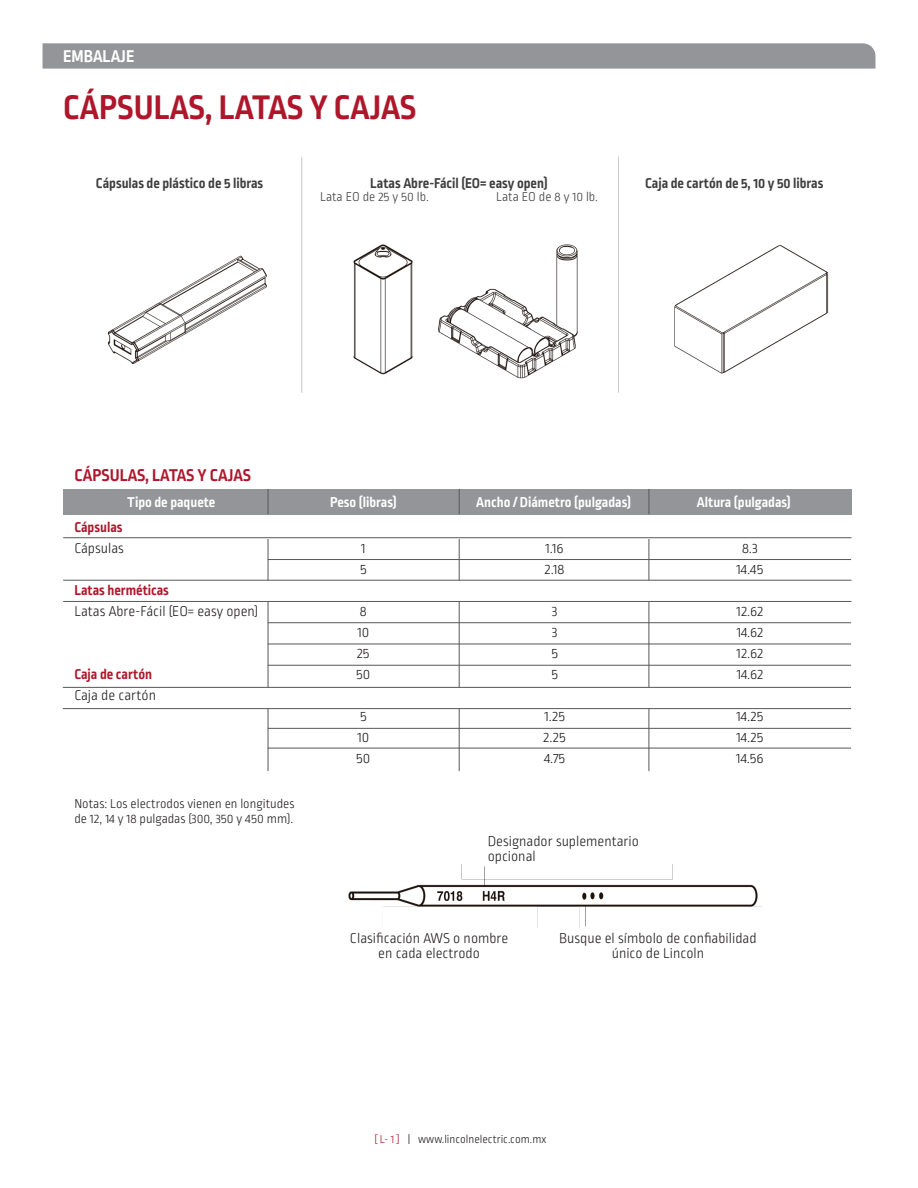
<style>
.page{position:relative;width:918px;height:1188px;background:#fff}
.page>*{position:absolute;margin:0;border:0;box-sizing:border-box;transform-origin:0 0}
.Medium_cuadros{font:700 36px "Ropa Sans Pro";color:#ae172b}
.subtitulos_3{font:700 18px "Ropa Sans Pro";color:#ae172b}
.subtitulos_3-2{font:700 18px "Ropa Sans Pro";color:#fff}
.Regular_cuadros{font:300 15px/15px "Ropa Sans Pro";color:#231f20;text-align:center}
.Procesos{font:700 15px "Ropa Sans Pro";color:#3e3e3f}
.Medium_cuadros-2{font:700 15px "Ropa Sans Pro";color:#fff}
.Regular_cuadros-2{font:700 15px "Ropa Sans Pro";color:#ae172b}
.Regular_cuadros-3{font:300 13.5px/15px "Ropa Sans Pro";color:#231f20}
.Procesos-2{font:300 13.5px "Ropa Sans Pro";color:#3e3e3f}
.t1{font:300 12px "Ropa Sans Pro";color:#231f20}
.s1{color:#ae172b}
</style>
<div class="page">
<svg style="left:43px;top:43px;width:832px;height:26px;background:#96989b"></svg>
<div style="left:63px;top:489px;width:788px;height:25px;background:#939598"></div>
<svg style="left:268px;top:489px;width:1px;height:25px"></svg>
<svg style="left:459px;top:489px;width:1px;height:25px"></svg>
<svg style="left:649px;top:489px;width:1px;height:25px"></svg>
<img style="left:107px;top:157px;width:722px;height:236px">
<hr style="left:268px;top:539px;width:1px;height:41px;background:#57585a">
<hr style="left:459px;top:539px;width:1px;height:41px;background:#57585a">
<hr style="left:649px;top:539px;width:1px;height:41px;background:#57585a">
<hr style="left:268px;top:602px;width:1px;height:86px;background:#57585a">
<hr style="left:459px;top:602px;width:1px;height:86px;background:#57585a">
<hr style="left:649px;top:602px;width:1px;height:86px;background:#57585a">
<hr style="left:268px;top:709px;width:1px;height:62px;background:#57585a">
<hr style="left:459px;top:709px;width:1px;height:62px;background:#57585a">
<hr style="left:649px;top:709px;width:1px;height:62px;background:#57585a">
<hr style="left:268px;top:559px;width:583px;height:1px;background:#57585a">
<hr style="left:268px;top:622px;width:583px;height:1px;background:#57585a">
<hr style="left:268px;top:644px;width:583px;height:1px;background:#57585a">
<hr style="left:268px;top:665px;width:583px;height:1px;background:#57585a">
<hr style="left:268px;top:728px;width:583px;height:1px;background:#57585a">
<hr style="left:268px;top:748px;width:583px;height:1px;background:#57585a">
<hr style="left:63px;top:580px;width:788px;height:1px;background:#57585a">
<hr style="left:63px;top:601px;width:788px;height:1px;background:#57585a">
<hr style="left:63px;top:687px;width:788px;height:1px;background:#57585a">
<hr style="left:63px;top:708px;width:788px;height:1px;background:#57585a">
<hr style="left:63px;top:537px;width:788px;height:1px;background:#57585a">
<img style="left:348px;top:865px;width:413px;height:63px">
<p class="subtitulos_3-2" style="left:63px;top:46px;width:73px">EMBALAJE</p>
<p class="Medium_cuadros" style="left:63px;top:87px;width:355px">CÁPSULAS, LATAS Y CAJAS</p>
<p class="Procesos" style="left:96px;top:175px;width:169px">Cápsulas de plástico de 5 libras</p>
<p class="Procesos" style="left:370px;top:175px;width:179px">Latas Abre-Fácil (EO= easy open)</p>
<p class="Procesos-2" style="left:320px;top:190px;width:110px">Lata EO de 25 y 50 lb.</p>
<p class="Procesos-2" style="left:496px;top:190px;width:103px">Lata EO de 8 y 10 lb.</p>
<p class="Procesos" style="left:645px;top:175px;width:180px">Caja de cartón de 5, 10 y 50 libras</p>
<p class="subtitulos_3" style="left:74px;top:465px;width:178px">CÁPSULAS, LATAS Y CAJAS</p>
<p class="Medium_cuadros-2" style="left:127px;top:494px;width:90px">Tipo de paquete</p>
<p class="Medium_cuadros-2" style="left:330px;top:494px;width:68px">Peso (libras)</p>
<p class="Medium_cuadros-2" style="left:476px;top:494px;width:156px">Ancho / Diámetro (pulgadas)</p>
<p class="Medium_cuadros-2" style="left:697px;top:494px;width:95px">Altura (pulgadas)</p>
<p class="Regular_cuadros-2" style="left:74px;top:519px;width:50px">Cápsulas</p>
<p class="Regular_cuadros" style="left:74px;top:542px;width:51px">Cápsulas</p>
<p class="Regular_cuadros-2" style="left:74px;top:582px;width:96px">Latas herméticas</p>
<p class="Regular_cuadros" style="left:74px;top:605px;width:185px">Latas Abre-Fácil (EO= easy open)</p>
<p class="Regular_cuadros-2" style="left:74px;top:666px;width:79px">Caja de cartón</p>
<p class="Regular_cuadros" style="left:74px;top:689px;width:83px">Caja de cartón</p>
<p class="Regular_cuadros-3" style="left:74px;top:797px;width:222px">Notas: Los electrodos vienen en longitudes de 12, 14 y 18 pulgadas (300, 350 y 450 mm).</p>
<p class="Regular_cuadros" style="left:361px;top:542px;width:6px">1</p>
<p class="Regular_cuadros" style="left:360px;top:563px;width:8px">5</p>
<p class="Regular_cuadros" style="left:360px;top:605px;width:8px">8</p>
<p class="Regular_cuadros" style="left:357px;top:626px;width:13px">10</p>
<p class="Regular_cuadros" style="left:357px;top:647px;width:14px">25</p>
<p class="Regular_cuadros" style="left:356px;top:668px;width:16px">50</p>
<p class="Regular_cuadros" style="left:360px;top:710px;width:8px">5</p>
<p class="Regular_cuadros" style="left:357px;top:731px;width:13px">10</p>
<p class="Regular_cuadros" style="left:356px;top:752px;width:16px">50</p>
<p class="Regular_cuadros" style="left:546px;top:542px;width:20px">1.16</p>
<p class="Regular_cuadros" style="left:545px;top:563px;width:21px">2.18</p>
<p class="Regular_cuadros" style="left:552px;top:605px;width:7px">3</p>
<p class="Regular_cuadros" style="left:552px;top:626px;width:7px">3</p>
<p class="Regular_cuadros" style="left:551px;top:647px;width:8px">5</p>
<p class="Regular_cuadros" style="left:551px;top:668px;width:8px">5</p>
<p class="Regular_cuadros" style="left:544px;top:710px;width:22px">1.25</p>
<p class="Regular_cuadros" style="left:544px;top:731px;width:24px">2.25</p>
<p class="Regular_cuadros" style="left:544px;top:752px;width:23px">4.75</p>
<p class="Regular_cuadros" style="left:488px;top:835px;width:153px;text-align:left">Designador suplementario opcional</p>
<p class="Regular_cuadros" style="left:742px;top:542px;width:17px">8.3</p>
<p class="Regular_cuadros" style="left:737px;top:563px;width:28px">14.45</p>
<p class="Regular_cuadros" style="left:737px;top:605px;width:28px">12.62</p>
<p class="Regular_cuadros" style="left:737px;top:626px;width:28px">14.62</p>
<p class="Regular_cuadros" style="left:737px;top:647px;width:28px">12.62</p>
<p class="Regular_cuadros" style="left:737px;top:668px;width:28px">14.62</p>
<p class="Regular_cuadros" style="left:737px;top:710px;width:28px">14.25</p>
<p class="Regular_cuadros" style="left:737px;top:731px;width:28px">14.25</p>
<p class="Regular_cuadros" style="left:736px;top:752px;width:29px">14.56</p>
<p class="Regular_cuadros" style="left:350px;top:931px;width:160px">Clasificación AWS o nombre en cada electrodo</p>
<p class="Regular_cuadros" style="left:559px;top:931px;width:199px">Busque el símbolo de confiabilidad único de Lincoln</p>
<p class="t1" style="left:374px;top:1133px;width:173px"><span class="s1">[ L- 1 ]</span> | www.lincolnelectric.com.mx</p>
</div>
